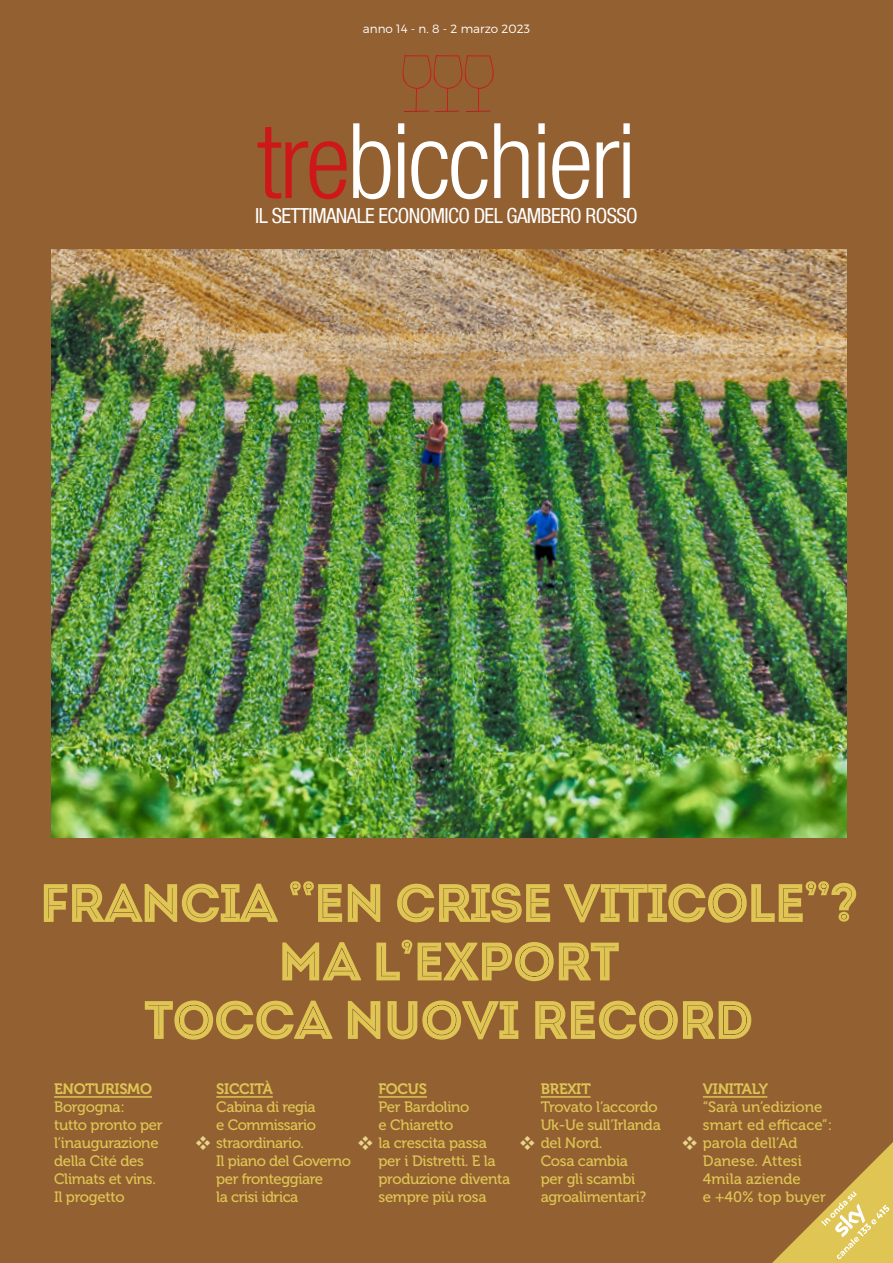
<style>
.page{position:relative;width:893px;height:1263px;background:#936031}
.page>*{position:absolute;margin:0;border:0;box-sizing:border-box;transform-origin:0 0}
.t1{font:300 condensed 104.55px "Helvetica Neue LT Com";letter-spacing:-.025em;color:#fff}
.t2{font:54px/90px "Intro Inline";letter-spacing:-.04em;color:#dec554}
.t3{font:condensed 20.85px "Helvetica Neue LT Com";letter-spacing:-.03em;color:#fff}
.t4{font:15px/18px "Museo 500";letter-spacing:-.02em;color:#dec554}
.t5{font:15px/18px "Museo 500";color:#dec554}
.t6{font:15px "Museo 700";letter-spacing:-.02em;color:#dec554}
.t7{font:300 12px "Montserrat";color:#fff}
.s1{color:#cd1719}
</style>
<div class="page">
<svg style="left:402px;top:55px;width:92px;height:57px"></svg>
<hr style="left:54px;top:1096px;width:98px;height:2px;background:#dec554">
<hr style="left:216px;top:1096px;width:57px;height:2px;background:#dec554">
<hr style="left:378px;top:1096px;width:49px;height:2px;background:#dec554">
<hr style="left:541px;top:1096px;width:50px;height:2px;background:#dec554">
<hr style="left:703px;top:1096px;width:64px;height:2px;background:#dec554">
<svg style="left:772px;top:1142px;width:121px;height:121px"></svg>
<img style="left:51px;top:249px;width:795px;height:589px">
<p class="t7" style="left:363px;top:21px;width:169px">anno 14 - n. 8 - 2 marzo 2023</p>
<h1 class="t1" style="left:257px;top:101px;width:381px"><span class="s1">tre</span>bicchieri</h1>
<h3 class="t3" style="left:255px;top:203px;width:384px">IL SETTIMANALE ECONOMICO DEL GAMBERO ROSSO</h3>
<h2 class="t2" style="left:39px;top:858px;width:240px">FRANCIA</h2>
<h2 class="t2" style="left:313px;top:858px;width:547px">EN CRISE VITICOLE ?</h2>
<h2 class="t2" style="left:803px;top:826px;width:29px">,,</h2>
<h2 class="t2" style="left:278px;top:916px;width:344px">MA L EXPORT</h2>
<h2 class="t2" style="left:144px;top:885px;width:612px;text-indent:256px">,<br>TOCCA NUOVI RECORD</h2>
<p class="t6" style="left:54px;top:1080px;width:99px">ENOTURISMO</p>
<p class="t4" style="left:54px;top:1098px;width:110px">Borgogna:<br>tutto pronto per l’inaugurazione della Cité des<br>Climats et vins.<br>Il progetto</p>
<p class="t6" style="left:216px;top:1080px;width:58px">SICCITÀ</p>
<p class="t4" style="left:216px;top:1098px;width:136px">Cabina di regia<br>e Commissario straordinario.<br>Il piano del Governo per fronteggiare<br>la crisi idrica</p>
<p class="t6" style="left:378px;top:1080px;width:50px">FOCUS</p>
<p class="t4" style="left:378px;top:1098px;width:133px">Per Bardolino<br>e Chiaretto<br>la crescita passa per i Distretti. E la produzione diventa sempre più rosa</p>
<p class="t6" style="left:541px;top:1080px;width:52px">BREXIT</p>
<p class="t4" style="left:541px;top:1098px;width:122px">Trovato l’accordo<br>Uk-Ue sull’Irlanda del Nord.<br>Cosa cambia<br>per gli scambi agroalimentari?</p>
<p class="t6" style="left:703px;top:1080px;width:66px">VINITALY</p>
<p class="t5" style="left:703px;top:1098px;width:131px">“Sarà un’edizione smart ed efficace”: parola dell’Ad<br>Danese. Attesi<br>4mila aziende<br>e +40% top buyer</p>
</div>
